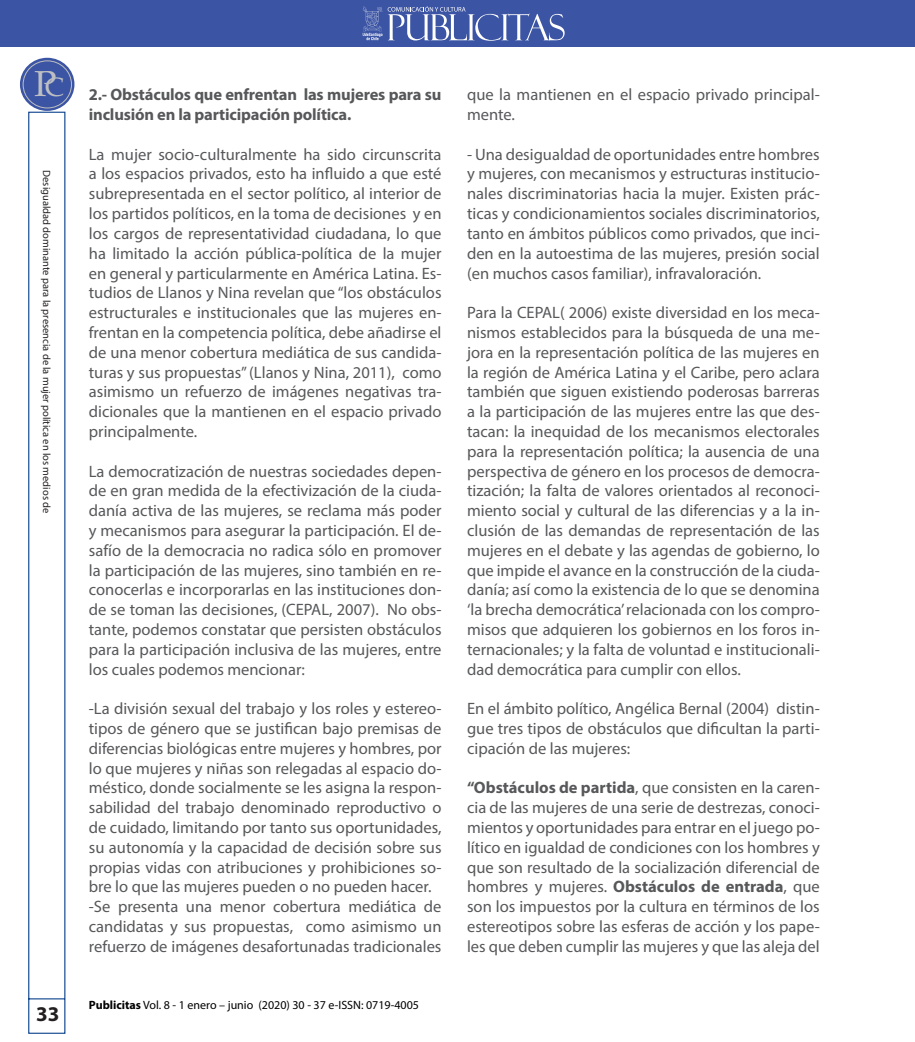
<style>
.page{position:relative;width:915px;height:1042px;background:#fff}
.page>*{position:absolute;margin:0;border:0;box-sizing:border-box;transform-origin:0 0}
.t1{font:36.3px "Palatino Linotype";color:#bebfc2}
.t2{font:700 21px "Myriad Pro";color:#231f20}
.t3{font:16.5px/19.8px "Myriad Pro";color:#57585a;text-align:justify}
.t4{font:700 16.5px/19.8px "Myriad Pro";letter-spacing:-.01em;color:#57585a}
.t5{font:12px "Myriad Pro";color:#000}
.t6{font:10.5px "Myriad Pro";color:#231f20}
.s1{font-size:26.55px}
.s2{font-weight:700}
</style>
<div class="page">
<div style="left:0;top:0;width:914px;height:47px;background:#3b54a4"></div>
<div style="left:20px;top:58px;width:54px;height:53px;background:#3b54a4;border-radius:50%"></div>
<div style="left:23px;top:60px;width:49px;height:48px;border:1px solid #bdbfbf;border-radius:50%"></div>
<svg style="left:28px;top:111px;width:38px;height:923px"></svg>
<svg style="left:362px;top:6px;width:202px;height:35px"></svg>
<h1 class="t1" style="left:34px;top:58px;width:32px">P<span class="s1">C</span></h1>
<p class="t6" style="left:53px;top:170px;width:344px;rotate:90deg">Desigualdad dominante para la presencia de la mujer política en los medios de</p>
<p class="t2" style="left:36px;top:1000px;width:25px">33</p>
<p class="t4" style="left:89px;top:84px;width:354px">2.- Obstáculos que enfrentan las mujeres para su inclusión en la participación política.</p>
<p class="t3" style="left:89px;top:144px;width:354px">La mujer socio-culturalmente ha sido circunscrita a los espacios privados, esto ha influido a que esté subrepresentada en el sector político, al interior de los partidos políticos, en la toma de decisiones y en los cargos de representatividad ciudadana, lo que ha limitado la acción pública-política de la mujer en general y particularmente en América Latina. Es&shy;tudios de Llanos y Nina revelan que “los obstáculos estructurales e institucionales que las mujeres en&shy;frentan en la competencia política, debe añadirse el de una menor cobertura mediática de sus candida&shy;turas y sus propuestas” (Llanos y Nina, 2011), como asimismo un refuerzo de imágenes negativas tra&shy;dicionales que la mantienen en el espacio privado principalmente.</p>
<p class="t3" style="left:89px;top:461px;width:354px">La democratización de nuestras sociedades depen&shy;de en gran medida de la efectivización de la ciuda&shy;danía activa de las mujeres, se reclama más poder y mecanismos para asegurar la participación. El de&shy;safío de la democracia no radica sólo en promover la participación de las mujeres, sino también en re&shy;conocerlas e incorporarlas en las instituciones don&shy;de se toman las decisiones, (CEPAL, 2007). No obs&shy;tante, podemos constatar que persisten obstáculos para la participación inclusiva de las mujeres, entre los cuales podemos mencionar:</p>
<p class="t3" style="left:89px;top:698px;width:354px">-La división sexual del trabajo y los roles y estereo&shy;tipos de género que se justifican bajo premisas de diferencias biológicas entre mujeres y hombres, por lo que mujeres y niñas son relegadas al espacio do&shy;méstico, donde socialmente se les asigna la respon&shy;sabilidad del trabajo denominado reproductivo o de cuidado, limitando por tanto sus oportunidades, su autonomía y la capacidad de decisión sobre sus propias vidas con atribuciones y prohibiciones so&shy;bre lo que las mujeres pueden o no pueden hacer.</p>
<p class="t3" style="left:89px;top:896px;width:354px">-Se presenta una menor cobertura mediática de candidatas y sus propuestas, como asimismo un refuerzo de imágenes desafortunadas tradicionales</p>
<p class="t5" style="left:89px;top:997px;width:331px"><span class="s2">Publicitas</span> Vol. 8 - 1 enero – junio (2020) 30 - 37 e-ISSN: 0719-4005</p>
<p class="t3" style="left:467px;top:85px;width:354px">que la mantienen en el espacio privado principal&shy;mente.</p>
<p class="t3" style="left:467px;top:144px;width:354px">- Una desigualdad de oportunidades entre hombres y mujeres, con mecanismos y estructuras institucio&shy;nales discriminatorias hacia la mujer. Existen prác&shy;ticas y condicionamientos sociales discriminatorios, tanto en ámbitos públicos como privados, que inci&shy;den en la autoestima de las mujeres, presión social (en muchos casos familiar), infravaloración.</p>
<p class="t3" style="left:467px;top:302px;width:354px">Para la CEPAL( 2006) existe diversidad en los meca&shy;nismos establecidos para la búsqueda de una me&shy;jora en la representación política de las mujeres en la región de América Latina y el Caribe, pero aclara también que siguen existiendo poderosas barreras a la participación de las mujeres entre las que des&shy;tacan: la inequidad de los mecanismos electorales para la representación política; la ausencia de una perspectiva de género en los procesos de democra&shy;tización; la falta de valores orientados al reconoci&shy;miento social y cultural de las diferencias y a la in&shy;clusión de las demandas de representación de las mujeres en el debate y las agendas de gobierno, lo que impide el avance en la construcción de la ciuda&shy;danía; así como la existencia de lo que se denomina ‘la brecha democrática’ relacionada con los compro&shy;misos que adquieren los gobiernos en los foros in&shy;ternacionales; y la falta de voluntad e institucionali&shy;dad democrática para cumplir con ellos.</p>
<p class="t3" style="left:467px;top:698px;width:354px">En el ámbito político, Angélica Bernal (2004) distin&shy;gue tres tipos de obstáculos que dificultan la parti&shy;cipación de las mujeres:</p>
<p class="t3" style="left:467px;top:778px;width:354px"><span class="s2">“Obstáculos de partida</span>, que consisten en la caren&shy;cia de las mujeres de una serie de destrezas, conoci&shy;mientos y oportunidades para entrar en el juego po&shy;lítico en igualdad de condiciones con los hombres y que son resultado de la socialización diferencial de hombres y mujeres. <span class="s2">Obstáculos de entrada</span>, que son los impuestos por la cultura en términos de los estereotipos sobre las esferas de acción y los pape&shy;les que deben cumplir las mujeres y que las aleja del</p>
</div>
